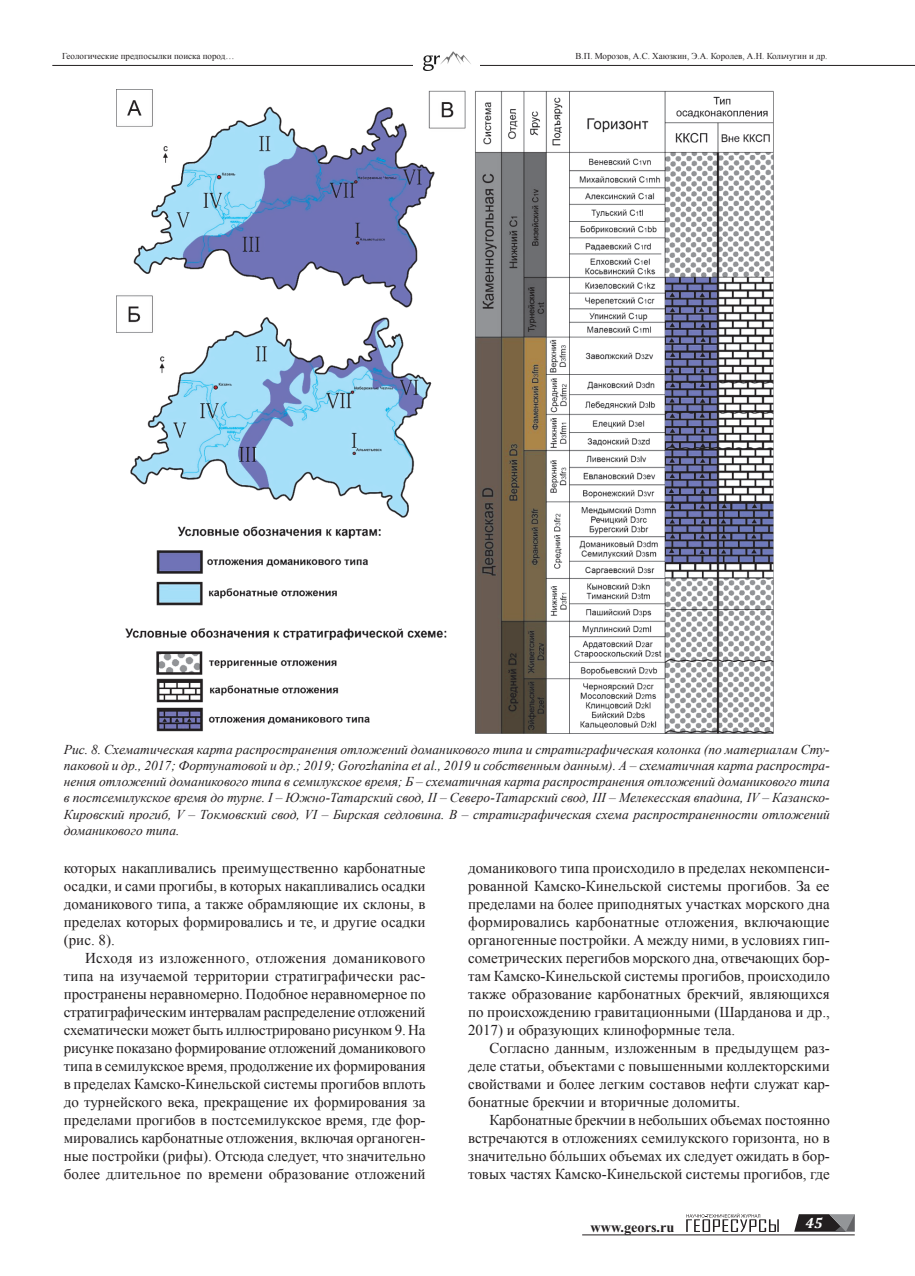
<style>
.page{position:relative;width:915px;height:1276px;background:#fff}
.page>*{position:absolute;margin:0;border:0;box-sizing:border-box;transform-origin:0 0}
.t1{font:15px/18px "Times New Roman";color:#231f20;text-align:justify}
.t2{font:italic 700 15px "Cambria";color:#fff}
.t3{font:700 14.25px "Times New Roman";color:#231f20}
.t4{font:italic 13.5px/16.2px "Times New Roman";color:#231f20;text-align:justify}
.t5{font:9px "Times New Roman";color:#231f20}
</style>
<div class="page">
<hr style="left:582px;top:1234px;width:272px;height:1px;background:#231f20">
<svg style="left:686px;top:1213px;width:92px;height:19px"></svg>
<svg style="left:794px;top:1214px;width:60px;height:17px"></svg>
<hr style="left:52px;top:65px;width:862px;height:1px;background:#231f20">
<img style="left:413px;top:51px;width:66px;height:20px">
<img style="left:116px;top:89px;width:657px;height:644px">
<p class="t5" style="left:62px;top:50px;width:174px">Геологические предпосылки поиска пород…</p>
<p class="t5" style="left:575px;top:50px;width:253px">В.П. Морозов, А.С. Хаюзкин, Э.А. Королев, А.Н. Кольчугин и др.</p>
<p class="t4" style="left:64px;top:741px;width:767px">Рис. 8. Схематическая карта распространения отложений доманикового типа и стратиграфическая колонка (по материалам Сту&shy;паковой и др., 2017; Фортунатовой и др.; 2019; Gorozhanina et al., 2019 и собственным данным). А – схематичная карта распростра&shy;нения отложений доманикового типа в семилукское время; Б – схематичная карта распространения отложений доманикового типа в постсемилукское время до турне. I – Южно-Татарский свод, II – Северо-Татарский свод, III – Мелекесская впадина, IV – Казанско-Кировский прогиб, V – Токмовский свод, VI – Бирская седловина. В – стратиграфическая схема распространенности отложений доманикового типа.</p>
<p class="t1" style="left:64px;top:858px;width:363px">которых накапливались преимущественно карбонатные осадки, и сами прогибы, в которых накапливались осадки доманикового типа, а также обрамляющие их склоны, в пределах которых формировались и те, и другие осадки (рис. 8).</p>
<p class="t1" style="left:64px;top:948px;width:363px;text-indent:21px">Исходя из изложенного, отложения доманикового типа на изучаемой территории стратиграфически рас&shy;пространены неравномерно. Подобное неравномерное по стратиграфическим интервалам распределение отложений схематически может быть иллюстрировано рисунком 9. На рисунке показано формирование отложений доманикового типа в семилукское время, продолжение их формирования в пределах Камско-Кинельской системы прогибов вплоть до турнейского века, прекращение их формирования за пределами прогибов в постсемилукское время, где фор&shy;мировались карбонатные отложения, включая органоген&shy;ные постройки (рифы). Отсюда следует, что значительно более длительное по времени образование отложений</p>
<p class="t1" style="left:468px;top:858px;width:363px">доманикового типа происходило в пределах некомпенси&shy;рованной Камско-Кинельской системы прогибов. За ее пределами на более приподнятых участках морского дна формировались карбонатные отложения, включающие органогенные постройки. А между ними, в условиях гип&shy;сометрических перегибов морского дна, отвечающих бор&shy;там Камско-Кинельской системы прогибов, происходило также образование карбонатных брекчий, являющихся по происхождению гравитационными (Шарданова и др., 2017) и образующих клиноформные тела.</p>
<p class="t1" style="left:468px;top:1038px;width:363px;text-indent:21px">Согласно данным, изложенным в предыдущем раз&shy;деле статьи, объектами с повышенными коллекторскими свойствами и более легким составов нефти служат кар&shy;бонатные брекчии и вторичные доломиты.</p>
<p class="t1" style="left:468px;top:1110px;width:363px;text-indent:21px">Карбонатные брекчии в небольших объемах постоянно встречаются в отложениях семилукского горизонта, но в значительно бóльших объемах их следует ожидать в бор&shy;товых частях Камско-Кинельской системы прогибов, где</p>
<p class="t3" style="left:590px;top:1217px;width:85px">www.geors.ru</p>
<p class="t2" style="left:805px;top:1212px;width:19px">45</p>
</div>
